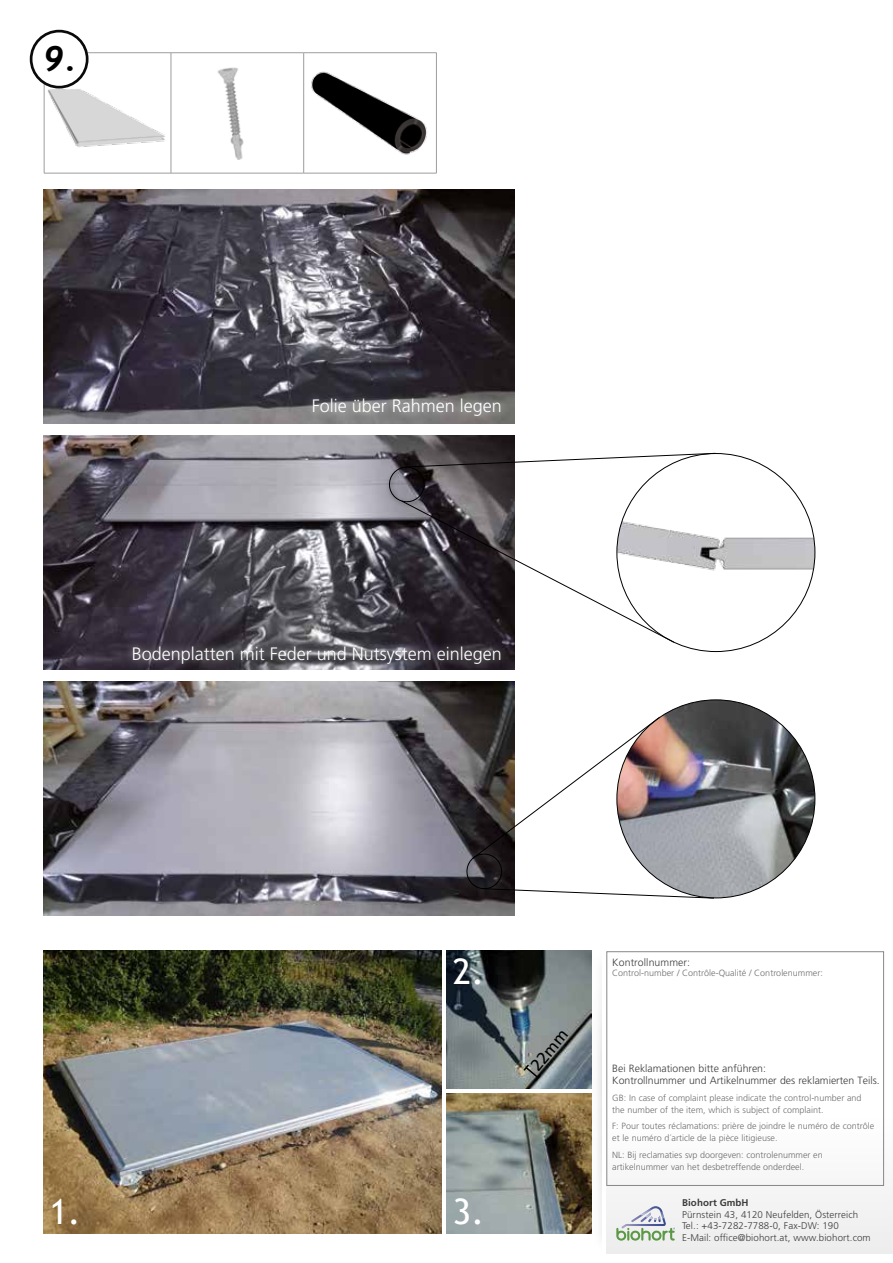
<style>
.page{position:relative;width:893px;height:1263px;background:#fff}
.page>*{position:absolute;margin:0;border:0;box-sizing:border-box;transform-origin:0 0}
.t1{font:35.1px "Trebuchet MS";color:#fff}
.t2{font:italic 700 35.1px "Trebuchet";color:#000}
.t3{font:300 18px "Frutiger LT Std";color:#fff}
.t4{font:16.5px "Frutiger LT Std";color:#000}
.t5{font:300 10.5px/12px "Frutiger LT Std";color:#3c3c3b}
.t6{font:300 9.75px/11.7px "Frutiger LT Std";letter-spacing:.01em;color:#3c3c3b}
.t7{font:700 9.75px "Frutiger LT Std";letter-spacing:.01em;color:#3c3c3b}
.t8{font:300 9px/12px "Frutiger LT Std";color:#706f6f}
</style>
<div class="page">
<img style="left:44px;top:436px;width:470px;height:233px">
<hr style="left:44px;top:52px;width:127px;height:1px;background:#9d9d9c">
<hr style="left:171px;top:52px;width:133px;height:1px;background:#9d9d9c">
<hr style="left:304px;top:52px;width:133px;height:1px;background:#9d9d9c">
<hr style="left:303px;top:53px;width:1px;height:120px;background:#9d9d9c">
<hr style="left:436px;top:53px;width:1px;height:120px;background:#9d9d9c">
<hr style="left:44px;top:173px;width:127px;height:1px;background:#9d9d9c">
<hr style="left:171px;top:173px;width:133px;height:1px;background:#9d9d9c">
<hr style="left:304px;top:173px;width:133px;height:1px;background:#9d9d9c">
<div style="left:31px;top:31px;width:56px;height:56px;background:#fff;border-radius:50%"></div>
<div style="left:30px;top:30px;width:59px;height:59px;border:3px solid #0a0a0a;border-radius:50%"></div>
<img style="left:35px;top:63px;width:135px;height:110px">
<img style="left:170px;top:53px;width:88px;height:120px">
<img style="left:446px;top:951px;width:146px;height:138px">
<img style="left:446px;top:1094px;width:138px;height:139px">
<img style="left:617px;top:453px;width:198px;height:198px;border-radius:99px">
<img style="left:617px;top:700px;width:198px;height:198px;border-radius:99px">
<div style="left:386px;top:464px;width:44px;height:44px;background:#a19faa"></div>
<svg style="left:522px;top:1063px;width:20px;height:19px"></svg>
<img style="left:44px;top:189px;width:470px;height:234px">
<img style="left:44px;top:682px;width:470px;height:234px">
<div style="left:124px;top:638px;width:386px;height:35px;background:#fff;opacity:.75"></div>
<div style="left:303px;top:390px;width:207px;height:35px;background:#fff;opacity:.75"></div>
<img style="left:44px;top:951px;width:398px;height:282px">
<img style="left:311px;top:71px;width:116px;height:84px">
<div style="left:606px;top:1118px;width:287px;height:135px;background:#f6f6f6"></div>
<svg style="left:616px;top:1206px;width:59px;height:34px"></svg>
<img style="left:584px;top:953px;width:17px;height:281px">
<div style="left:607px;top:951px;width:277px;height:234px;border:1px solid #878787"></div>
<svg style="left:451px;top:717px;width:263px;height:187px"></svg>
<svg style="left:388px;top:453px;width:328px;height:190px"></svg>
<h1 class="t2" style="left:43px;top:37px;width:35px">9.</h1>
<h2 class="t3" style="left:312px;top:396px;width:192px">Folie über Rahmen legen</h2>
<h2 class="t3" style="left:132px;top:643px;width:372px">Bodenplatten mit Feder und Nutsystem einlegen</h2>
<h1 class="t1" style="left:453px;top:949px;width:33px">2.</h1>
<h1 class="t1" style="left:49px;top:1190px;width:33px">1.</h1>
<h1 class="t1" style="left:453px;top:1190px;width:33px">3.</h1>
<h3 class="t4" style="left:527px;top:1062px;width:50px;rotate:-51deg">22mm</h3>
<p class="t5" style="left:612px;top:956px;width:79px">Kontrollnummer:</p>
<p class="t8" style="left:612px;top:967px;width:212px">Control-number / Contrôle-Qualité / Controlenummer:</p>
<p class="t5" style="left:612px;top:1063px;width:269px">Bei Reklamationen bitte anführen:<br>Kontrollnummer und Artikelnummer des reklamierten Teils.</p>
<p class="t8" style="left:612px;top:1092px;width:251px">GB: In case of complaint please indicate the control-number and the number of the item, which is subject of complaint.</p>
<p class="t8" style="left:612px;top:1120px;width:264px">F: Pour toutes réclamations: prière de joindre le numéro de contrôle et le numéro d´article de la pièce litigieuse.</p>
<p class="t8" style="left:612px;top:1149px;width:212px">NL: Bij reclamaties svp doorgeven: controlenummer en artikelnummer van het desbetreffende onderdeel.</p>
<p class="t7" style="left:682px;top:1197px;width:68px">Biohort GmbH</p>
<p class="t6" style="left:682px;top:1208px;width:190px">Pürnstein 43, 4120 Neufelden, Österreich<br>Tel.: +43-7282-7788-0, Fax-DW: 190<br>E-Mail: office@biohort.at, www.biohort.com</p>
</div>
